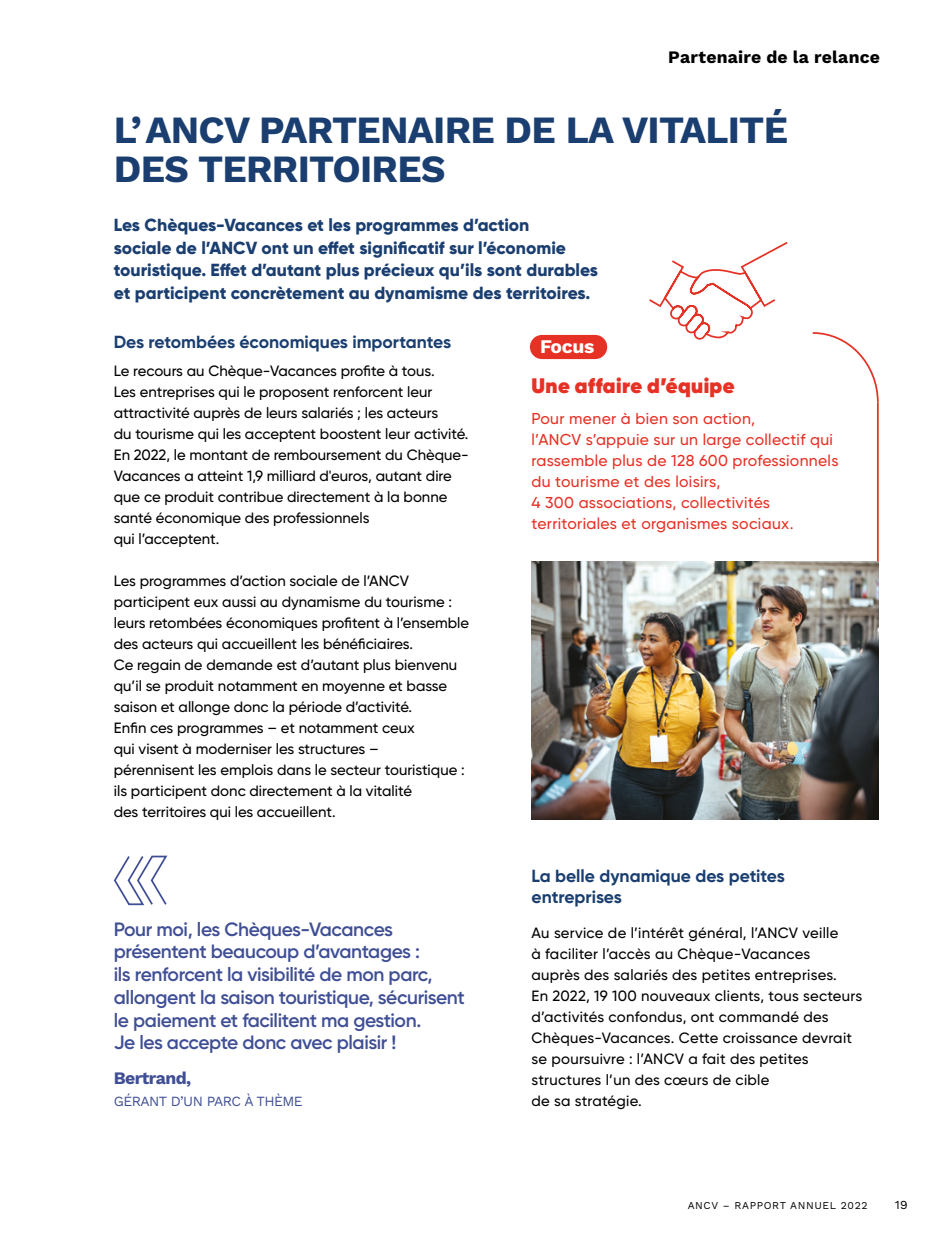
<style>
.page{position:relative;width:943px;height:1241px;background:#fff}
.page>*{position:absolute;margin:0;border:0;box-sizing:border-box;transform-origin:0 0}
.t1{font:700 38.5px/38.5px "Work Sans";letter-spacing:-.02em;color:#1a3e70}
.t2{font:800 21px "Gilroy";letter-spacing:.02em;color:#e63125}
.t3{font:600 19.25px/22.8px "Gilroy";letter-spacing:-.02em;color:#404f95}
.t4{font:700 19.25px "Work Sans";letter-spacing:-.02em;color:#fff}
.t5{font:800 17.5px/22.8px "Gilroy";color:#1a3e70}
.t6{font:700 17.5px/21px "Gilroy";color:#1a3e70}
.t7{font:700 17.5px "Work Sans";letter-spacing:.01em;color:#000}
.t8{font:700 17.5px "Work Sans";letter-spacing:-.03em;color:#404f95}
.t9{font:500 15.75px/21px "Gilroy";letter-spacing:.02em;color:#e63125}
.t10{font:500 14.88px/21px "Gilroy";color:#000}
.t11{font:500 14.88px/21px "Gilroy";letter-spacing:.02em;color:#000}
.t12{font:14px "Work Sans";letter-spacing:-.04em;color:#404f95}
.t13{font:12.25px "Work Sans";color:#000}
.t14{font:10.5px "Work Sans";letter-spacing:.06em;color:#000}
</style>
<div class="page">
<hr style="left:0;top:670px;width:1px;height:570px;background:#000">
<svg style="left:0;top:670px;width:1px;height:147px"></svg>
<svg style="left:114px;top:855px;width:54px;height:51px"></svg>
<div style="left:530px;top:335px;width:77px;height:24px;background:#e63125;border-radius:12px"></div>
<svg style="left:600px;top:242px;width:188px;height:116px"></svg>
<svg style="left:812px;top:332px;width:67px;height:72px"></svg>
<hr style="left:877px;top:402px;width:1px;height:338px;background:#e63125">
<img style="left:531px;top:561px;width:347px;height:258px">
<p class="t7" style="left:668px;top:47px;width:213px">Partenaire de la relance</p>
<h1 class="t1" style="left:114px;top:113px;width:675px">L’ANCV PARTENAIRE DE LA VITALITÉ<br>DES TERRITOIRES</h1>
<p class="t5" style="left:114px;top:213px;width:486px">Les Chèques-Vacances et les programmes d’action<br>sociale de l’ANCV ont un effet significatif sur l’économie touristique. Effet d’autant plus précieux qu’ils sont durables et participent concrètement au dynamisme des territoires.</p>
<p class="t6" style="left:114px;top:331px;width:339px">Des retombées économiques importantes</p>
<p class="t10" style="left:114px;top:360px;width:356px">Le recours au Chèque-Vacances profite à tous.<br>Les entreprises qui le proposent renforcent leur attractivité auprès de leurs salariés ; les acteurs<br>du tourisme qui les acceptent boostent leur activité.<br>En 2022, le montant de remboursement du Chèque-Vacances a atteint 1,9 milliard d'euros, autant dire que ce produit contribue directement à la bonne santé économique des professionnels<br>qui l’acceptent.</p>
<p class="t10" style="left:114px;top:570px;width:357px">Les programmes d’action sociale de l’ANCV participent eux aussi au dynamisme du tourisme : leurs retombées économiques profitent à l’ensemble des acteurs qui accueillent les bénéficiaires.<br>Ce regain de demande est d’autant plus bienvenu qu’il se produit notamment en moyenne et basse saison et allonge donc la période d’activité.<br>Enfin ces programmes – et notamment ceux<br>qui visent à moderniser les structures –<br>pérennisent les emplois dans le secteur touristique : ils participent donc directement à la vitalité<br>des territoires qui les accueillent.</p>
<p class="t3" style="left:114px;top:917px;width:352px">Pour moi, les Chèques-Vacances présentent beaucoup d’avantages :<br>ils renforcent la visibilité de mon parc, allongent la saison touristique, sécurisent le paiement et facilitent ma gestion.<br>Je les accepte donc avec plaisir !</p>
<p class="t8" style="left:114px;top:1067px;width:79px">Bertrand,</p>
<p class="t12" style="left:114px;top:1092px;width:190px">GÉRANT D’UN PARC À THÈME</p>
<p class="t4" style="left:540px;top:335px;width:56px">Focus</p>
<h2 class="t2" style="left:531px;top:372px;width:204px">Une affaire d’équipe</h2>
<p class="t9" style="left:531px;top:408px;width:308px">Pour mener à bien son action,<br>l’ANCV s’appuie sur un large collectif qui rassemble plus de 128 600 professionnels du tourisme et des loisirs,<br>4 300 associations, collectivités territoriales et organismes sociaux.</p>
<p class="t6" style="left:531px;top:865px;width:255px">La belle dynamique des petites entreprises</p>
<p class="t11" style="left:531px;top:921px;width:332px">Au service de l’intérêt général, l’ANCV veille<br>à faciliter l’accès au Chèque-Vacances auprès des salariés des petites entreprises.<br>En 2022, 19 100 nouveaux clients, tous secteurs d’activités confondus, ont commandé des Chèques-Vacances. Cette croissance devrait se poursuivre : l’ANCV a fait des petites structures l’un des cœurs de cible<br>de sa stratégie.</p>
<p class="t14" style="left:687px;top:1198px;width:181px">ANCV – RAPPORT ANNUEL 2022</p>
<p class="t13" style="left:894px;top:1197px;width:14px">19</p>
</div>
